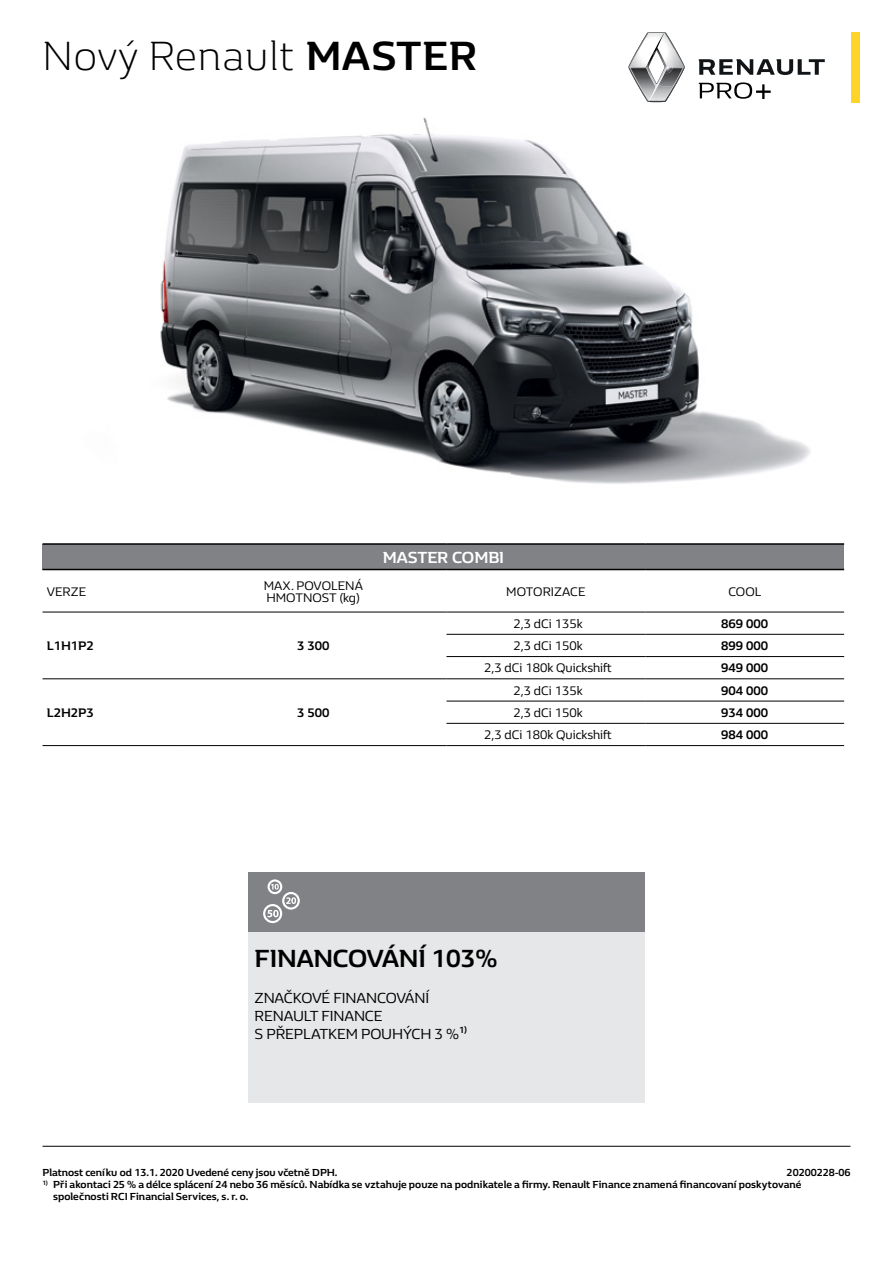
<style>
.page{position:relative;width:893px;height:1263px;background:#fff}
.page>*{position:absolute;margin:0;border:0;box-sizing:border-box;transform-origin:0 0}
.t1{font:300 42px "Renault Life";letter-spacing:.02em;color:#000}
.t2{font:700 25.5px "Renault Life";color:#000}
.t3{font:700 16.5px "Renault Life";color:#fff}
.t4{font:15px/18px "Renault Life";letter-spacing:-.01em;color:#000}
.t5{font:12.75px/12px "Renault Life";color:#000}
.t6{font:700 12.75px "Renault Life";color:#000}
.t7{font:700 10.5px/12px "Renault Life";color:#000}
.s1{font-weight:700}
</style>
<div class="page">
<hr style="left:43px;top:1146px;width:807px;height:1px;background:#000">
<img style="left:57px;top:59px;width:779px;height:512px">
<svg style="left:699px;top:59px;width:126px;height:16px"></svg>
<div style="left:852px;top:32px;width:8px;height:70px;background:#ffd428"></div>
<svg style="left:629px;top:32px;width:56px;height:70px"></svg>
<svg style="left:699px;top:82px;width:72px;height:17px"></svg>
<div style="left:248px;top:921px;width:397px;height:182px;background:#e6e7e8"></div>
<div style="left:248px;top:872px;width:397px;height:59px;background:#808285"></div>
<svg style="left:263px;top:879px;width:37px;height:44px"></svg>
<div style="left:43px;top:544px;width:801px;height:25px;background:#808285"></div>
<hr style="left:43px;top:612px;width:137px;height:1px;background:#000">
<hr style="left:180px;top:612px;width:266px;height:1px;background:#000">
<hr style="left:446px;top:634px;width:199px;height:1px;background:#000">
<hr style="left:645px;top:634px;width:199px;height:1px;background:#000">
<hr style="left:446px;top:656px;width:199px;height:1px;background:#000">
<hr style="left:645px;top:656px;width:199px;height:1px;background:#000">
<hr style="left:43px;top:678px;width:137px;height:1px;background:#000">
<hr style="left:180px;top:678px;width:266px;height:1px;background:#000">
<hr style="left:446px;top:678px;width:199px;height:1px;background:#000">
<hr style="left:645px;top:678px;width:199px;height:1px;background:#000">
<hr style="left:446px;top:701px;width:199px;height:1px;background:#000">
<hr style="left:645px;top:701px;width:199px;height:1px;background:#000">
<hr style="left:446px;top:723px;width:199px;height:1px;background:#000">
<hr style="left:645px;top:723px;width:199px;height:1px;background:#000">
<hr style="left:43px;top:745px;width:137px;height:1px;background:#000">
<hr style="left:180px;top:745px;width:266px;height:1px;background:#000">
<hr style="left:446px;top:745px;width:199px;height:1px;background:#000">
<hr style="left:645px;top:745px;width:199px;height:1px;background:#000">
<hr style="left:43px;top:543px;width:137px;height:2px;background:#000">
<hr style="left:180px;top:543px;width:266px;height:2px;background:#000">
<hr style="left:446px;top:543px;width:199px;height:2px;background:#000">
<hr style="left:645px;top:543px;width:199px;height:2px;background:#000">
<hr style="left:43px;top:569px;width:137px;height:1px;background:#000">
<hr style="left:180px;top:569px;width:266px;height:1px;background:#000">
<hr style="left:446px;top:569px;width:199px;height:1px;background:#000">
<hr style="left:645px;top:569px;width:199px;height:1px;background:#000">
<hr style="left:446px;top:612px;width:199px;height:1px;background:#000">
<hr style="left:645px;top:612px;width:199px;height:1px;background:#000">
<h1 class="t1" style="left:43px;top:28px;width:436px">Nový Renault <span class="s1">MASTER</span></h1>
<p class="t5" style="left:47px;top:585px;width:40px">VERZE</p>
<p class="t5" style="left:264px;top:579px;width:42px">MAX. POVOLENÁ<br>HMOTNOST</p>
<p class="t5" style="left:339px;top:591px;width:22px">(KG)</p>
<p class="t6" style="left:47px;top:637px;width:49px">L1H1P2</p>
<p class="t6" style="left:297px;top:637px;width:34px">3 300</p>
<p class="t6" style="left:47px;top:704px;width:49px">L2H2P3</p>
<p class="t6" style="left:297px;top:704px;width:34px">3 500</p>
<h3 class="t3" style="left:383px;top:546px;width:123px">MASTER COMBI</h3>
<p class="t5" style="left:506px;top:585px;width:10px">MOTO</p>
<p class="t5" style="left:543px;top:585px;width:29px">RIZACE</p>
<p class="t5" style="left:728px;top:585px;width:9px">COOL</p>
<p class="t5" style="left:513px;top:617px;width:71px">2,3 DCI 135K</p>
<p class="t6" style="left:721px;top:615px;width:48px">869 000</p>
<p class="t5" style="left:513px;top:639px;width:71px">2,3 DCI 150K</p>
<p class="t6" style="left:721px;top:637px;width:48px">899 000</p>
<p class="t5" style="left:484px;top:662px;width:129px">2,3 DCI 180K QUICKSHIFT</p>
<p class="t6" style="left:721px;top:659px;width:48px">949 000</p>
<p class="t5" style="left:513px;top:684px;width:71px">2,3 DCI 135K</p>
<p class="t6" style="left:721px;top:682px;width:48px">904 000</p>
<p class="t5" style="left:513px;top:706px;width:71px">2,3 DCI 150K</p>
<p class="t6" style="left:721px;top:704px;width:48px">934 000</p>
<p class="t5" style="left:484px;top:728px;width:129px">2,3 DCI 180K QUICKSHIFT</p>
<p class="t6" style="left:721px;top:726px;width:48px">984 000</p>
<h2 class="t2" style="left:255px;top:941px;width:245px">FINANCOVÁNÍ 103%</h2>
<h3 class="t4" style="left:255px;top:988px;width:214px">ZNAČKOVÉ FINANCOVÁNÍ<br>RENAULT FINANCE<br>S PŘEPLATKEM POUHÝCH 3 %<sup>1)</sup></h3>
<p class="t7" style="left:43px;top:1166px;width:297px">Platnost ceníku od 13.1. 2020 Uvedené ceny jsou včetně DPH.</p>
<p class="t7" style="left:787px;top:1166px;width:65px">20200228-06</p>
<p class="t7" style="left:53px;top:1178px;width:750px;text-indent:-11px"><sup>1)</sup> Při akontaci 25 % a délce splácení 24 nebo 36 měsíců. Nabídka se vztahuje pouze na podnikatele a firmy. Renault Finance znamená financovaní poskytované společnosti RCI Financial Services, s. r. o.</p>
</div>
